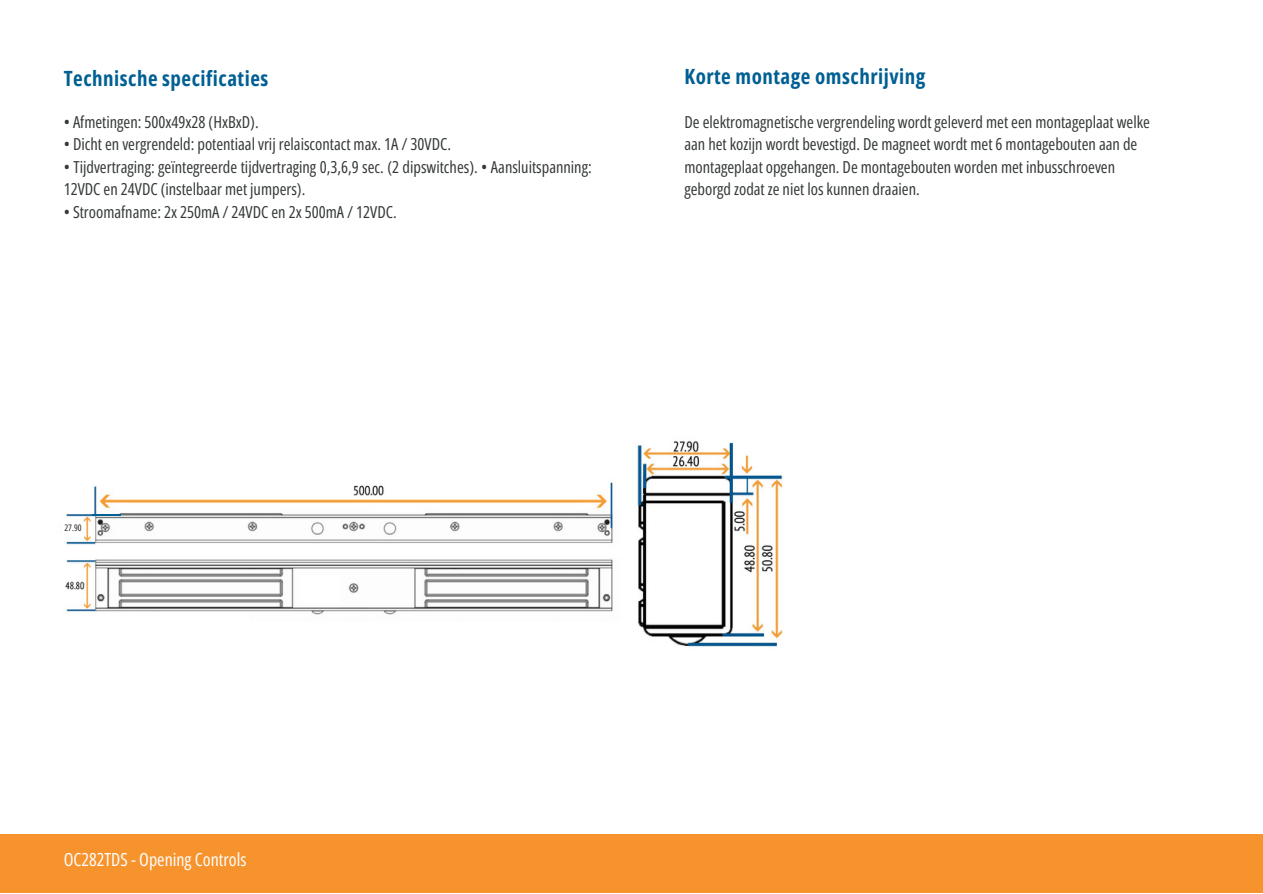
<style>
.page{position:relative;width:1263px;height:894px;background:#fff}
.page>*{position:absolute;margin:0;border:0;box-sizing:border-box;transform-origin:0 0}
.t1{font:700 21px "Open Sans Condensed";letter-spacing:.025em;color:#005f93}
.t2{font:18px "Open Sans Condensed";color:#fff}
.t3{font:16.5px/22.5px "Open Sans Condensed";color:#343839}
.t4{font:9px "Open Sans Condensed";color:#231f20}
</style>
<div class="page">
<img style="left:637px;top:441px;width:146px;height:206px">
<div style="left:0;top:833px;width:1263px;height:59px;background:#f7932d"></div>
<img style="left:61px;top:482px;width:552px;height:133px">
<div style="left:62px;top:522px;width:22px;height:16px;background:#fff"></div>
<svg style="left:93px;top:514px;width:28px;height:1px"></svg>
<h1 class="t1" style="left:64px;top:63px;width:206px">Technische specificaties</h1>
<h2 class="t1" style="left:684px;top:61px;width:242px">Korte montage omschrijving</h2>
<p class="t3" style="left:64px;top:110px;width:196px">• Afmetingen: 500x49x28 (HxBxD).</p>
<p class="t3" style="left:64px;top:132px;width:389px">• Dicht en vergrendeld: potentiaal vrij relaiscontact max. 1A / 30VDC.</p>
<p class="t3" style="left:64px;top:155px;width:529px">• Tijdvertraging: geïntegreerde tijdvertraging 0,3,6,9 sec. (2 dipswitches). • Aansluitspanning:<br>12VDC en 24VDC (instelbaar met jumpers).</p>
<p class="t3" style="left:64px;top:200px;width:334px">• Stroomafname: 2x 250mA / 24VDC en 2x 500mA / 12VDC.</p>
<p class="t3" style="left:684px;top:110px;width:467px">De elektromagnetische vergrendeling wordt geleverd met een montageplaat welke aan het kozijn wordt bevestigd. De magneet wordt met 6 montagebouten aan de montageplaat opgehangen. De montagebouten worden met inbusschroeven geborgd zodat ze niet los kunnen draaien.</p>
<h2 class="t4" style="left:65px;top:521px;width:19px">27.90</h2>
<p class="t2" style="left:64px;top:846px;width:184px">OC282TDS - Opening Controls</p>
</div>
